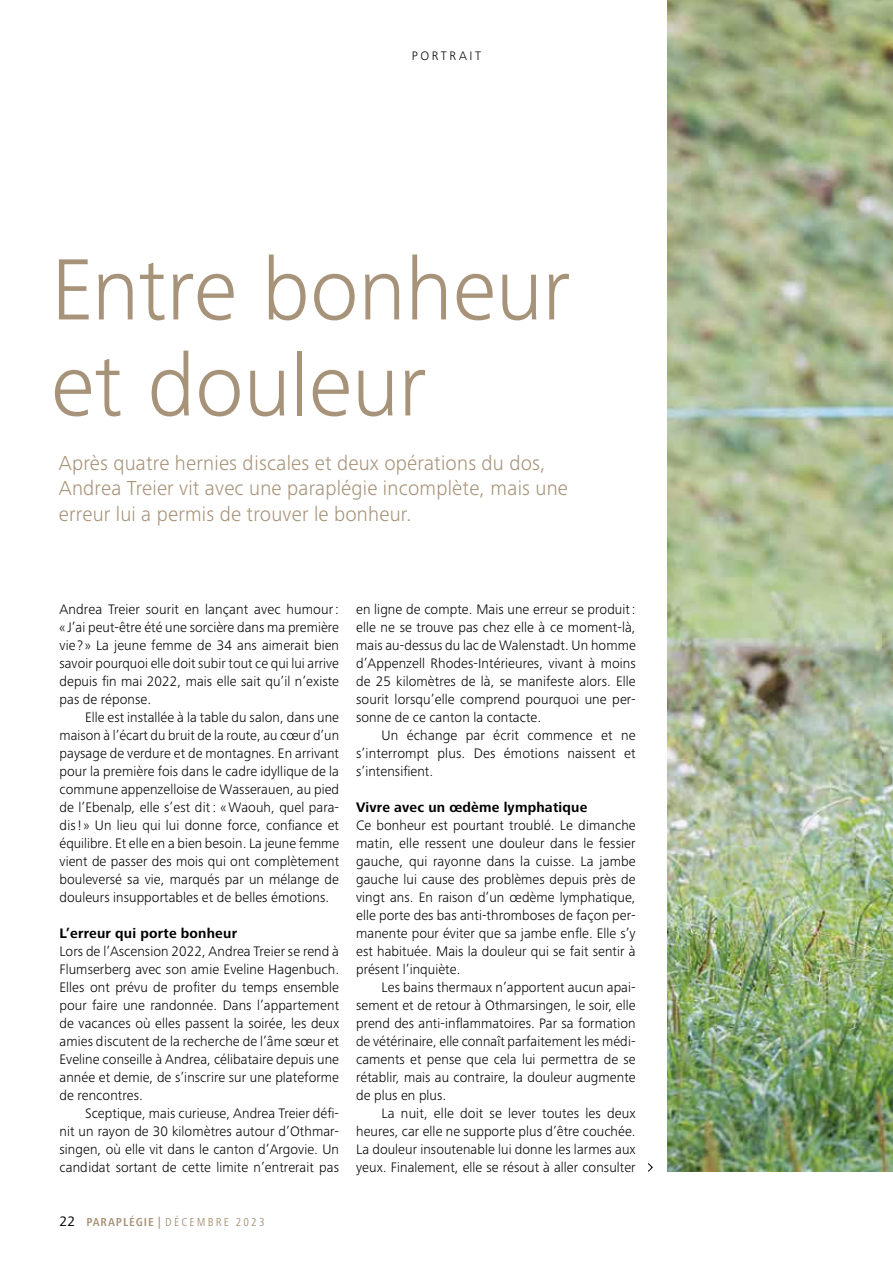
<style>
.page{position:relative;width:893px;height:1263px;background:#fff}
.page>*{position:absolute;margin:0;border:0;box-sizing:border-box;transform-origin:0 0}
.t1{font:300 90px/96px "Frutiger Next Pro";color:#a79379}
.t2{font:300 21px/25.5px "Frutiger Next Pro";letter-spacing:.01em;color:#a79379}
.t3{font:300 14.25px/18px "Frutiger Next Pro";letter-spacing:.005em;color:#000;text-align:justify}
.t4{font:700 14.25px "Frutiger Next Pro";letter-spacing:.015em;color:#000}
.t5{font:300 12.75px "Frutiger Next Pro";letter-spacing:.2em;color:#000}
.t6{font:condensed 12px "Frutiger Next Pro";letter-spacing:.18em;color:#a79379}
.s1{font-stretch:normal;font-size:14.25px;color:#000}
.s2{font-weight:700}
</style>
<div class="page">
<img style="left:668px;top:0;width:225px;height:1172px">
<svg style="left:648px;top:1163px;width:5px;height:9px"></svg>
<p class="t5" style="left:412px;top:48px;width:71px">PORTRAIT</p>
<h1 class="t1" style="left:51px;top:241px;width:521px">Entre bonheur et douleur</h1>
<h2 class="t2" style="left:59px;top:450px;width:511px">Après quatre hernies discales et deux opérations du dos,<br>Andrea Treier vit avec une paraplégie incomplète, mais une erreur lui a permis de trouver le bonheur.</h2>
<p class="t3" style="left:60px;top:600px;width:281px">Andrea Treier sourit en lançant avec humour: « J’ai peut-être été une sorcière dans ma première vie ? » La jeune femme de 34 ans aimerait bien savoir pourquoi elle doit subir tout ce qui lui arrive depuis fin mai 2022, mais elle sait qu’il n’existe pas de réponse.</p>
<p class="t3" style="left:60px;top:708px;width:281px;text-indent:26px">Elle est installée à la table du salon, dans une maison à l’écart du bruit de la route, au cœur d’un paysage de verdure et de montagnes. En arrivant pour la première fois dans le cadre idyllique de la commune appenzelloise de Wasserauen, au pied de l’Ebenalp, elle s’est dit: «Waouh, quel para&shy;dis! » Un lieu qui lui donne force, confiance et équilibre. Et elle en a bien besoin. La jeune femme vient de passer des mois qui ont complètement bouleversé sa vie, marqués par un mélange de douleurs insupportables et de belles émotions.</p>
<p class="t4" style="left:60px;top:925px;width:179px">L’erreur qui porte bonheur</p>
<p class="t3" style="left:60px;top:942px;width:281px">Lors de l’Ascension 2022, Andrea Treier se rend à Flumserberg avec son amie Eveline Hagenbuch.<br>Elles ont prévu de profiter du temps ensemble pour faire une randonnée. Dans l’appartement de vacances où elles passent la soirée, les deux amies discutent de la recherche de l’âme sœur et Eveline conseille à Andrea, célibataire depuis une année et demie, de s’inscrire sur une plateforme de rencontres.</p>
<p class="t3" style="left:60px;top:1104px;width:281px;text-indent:26px">Sceptique, mais curieuse, Andrea Treier défi&shy;nit un rayon de 30 kilomètres autour d’Othmar&shy;singen, où elle vit dans le canton d’Argovie. Un candidat sortant de cette limite n’entrerait pas</p>
<p class="t6" style="left:60px;top:1215px;width:207px"><span class="s1">22</span> <span class="s2">PARAPLÉGIE |</span> DÉCEMBRE 2023</p>
<p class="t3" style="left:356px;top:600px;width:281px">en ligne de compte. Mais une erreur se produit: elle ne se trouve pas chez elle à ce moment-là, mais au-dessus du lac de Walenstadt. Un homme d’Appenzell Rhodes-Intérieures, vivant à moins de 25 kilomètres de là, se manifeste alors. Elle sourit lorsqu’elle comprend pourquoi une per&shy;sonne de ce canton la contacte.</p>
<p class="t3" style="left:356px;top:726px;width:281px;text-indent:26px">Un échange par écrit commence et ne s’interrompt plus. Des émotions naissent et s’intensifient.</p>
<p class="t4" style="left:356px;top:799px;width:233px">Vivre avec un œdème lymphatique</p>
<p class="t3" style="left:356px;top:816px;width:281px">Ce bonheur est pourtant troublé. Le dimanche matin, elle ressent une douleur dans le fessier gauche, qui rayonne dans la cuisse. La jambe gauche lui cause des problèmes depuis près de vingt ans. En raison d’un œdème lymphatique, elle porte des bas anti-thromboses de façon per&shy;manente pour éviter que sa jambe enfle. Elle s’y est habituée. Mais la douleur qui se fait sentir à présent l’inquiète.</p>
<p class="t3" style="left:356px;top:978px;width:281px;text-indent:26px">Les bains thermaux n’apportent aucun apai&shy;sement et de retour à Othmarsingen, le soir, elle prend des anti-inflammatoires. Par sa formation de vétérinaire, elle connaît parfaitement les médi&shy;caments et pense que cela lui permettra de se rétablir, mais au contraire, la douleur augmente de plus en plus.</p>
<p class="t3" style="left:356px;top:1104px;width:281px;text-indent:26px">La nuit, elle doit se lever toutes les deux heures, car elle ne supporte plus d’être couchée.<br>La douleur insoutenable lui donne les larmes aux yeux. Finalement, elle se résout à aller consulter</p>
</div>
